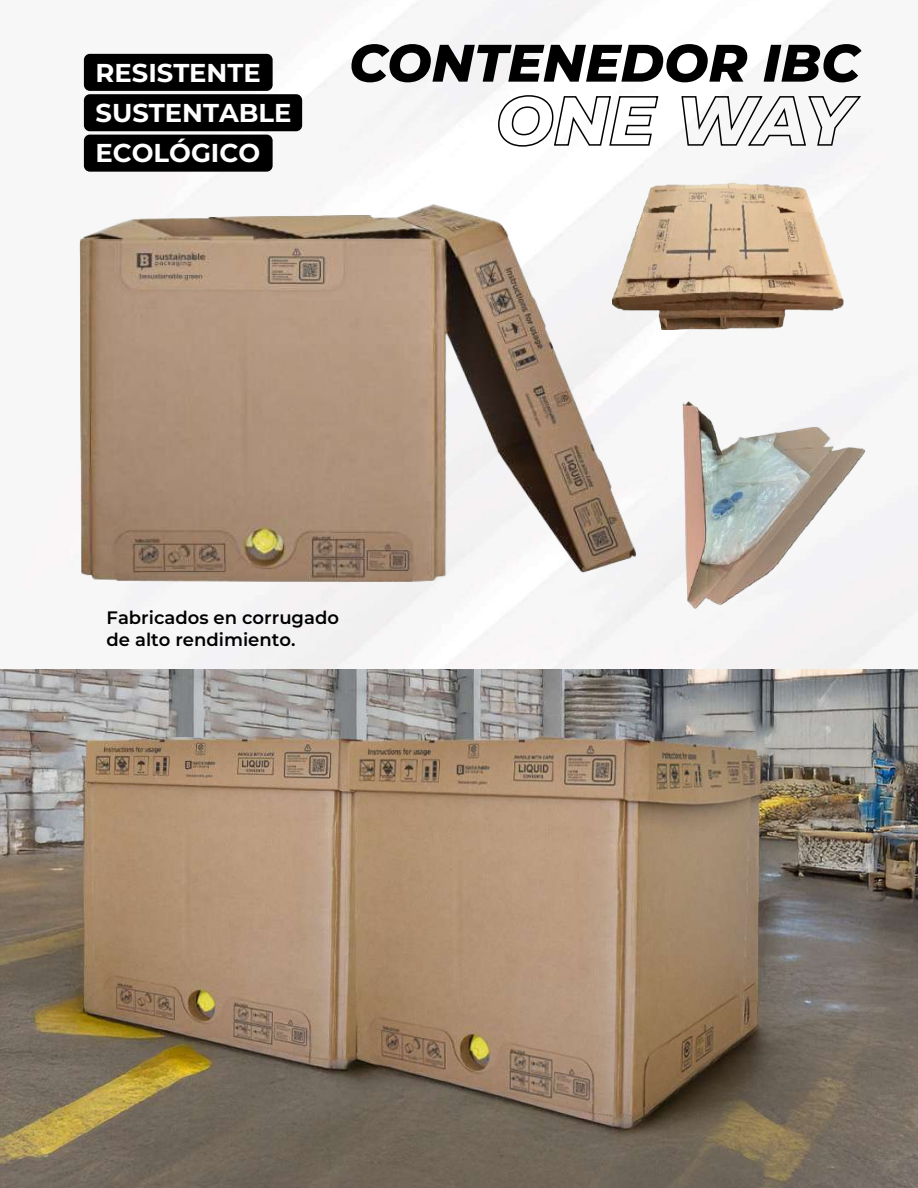
<style>
.page{position:relative;width:918px;height:1188px;background:#fff}
.page>*{position:absolute;margin:0;border:0;box-sizing:border-box;transform-origin:0 0}
.t1{font:italic 100 52.65px "Montserrat";color:#000}
.t2{font:100 25.8px/40.3px "Montserrat";color:#fff}
.t3{font:100 18px/21.6px "Montserrat";color:#000}
</style>
<div class="page">
<img style="left:66px;top:0;width:852px;height:669px">
<img style="left:612px;top:183px;width:232px;height:146px">
<img style="left:682px;top:402px;width:184px;height:207px">
<img style="left:0;top:669px;width:918px;height:519px">
<img style="left:80px;top:205px;width:557px;height:377px">
<div style="left:84px;top:94px;width:218px;height:37px;background:#000;border-radius:6px"></div>
<div style="left:84px;top:135px;width:189px;height:37px;background:#000;border-radius:6px"></div>
<div style="left:84px;top:54px;width:189px;height:37px;background:#000;border-radius:6px"></div>
<svg style="left:497px;top:94px;width:162px;height:53px"></svg>
<svg style="left:681px;top:95px;width:181px;height:51px"></svg>
<h2 class="t2" style="left:96px;top:52px;width:167px">RESISTENTE</h2>
<h2 class="t2" style="left:96px;top:92px;width:197px">SUSTENTABLE<br>ECOLÓGICO</h2>
<h1 class="t1" style="left:349px;top:28px;width:512px">CONTENEDOR IBC</h1>
<p class="t3" style="left:107px;top:607px;width:234px">Fabricados en corrugado de alto rendimiento.</p>
</div>
